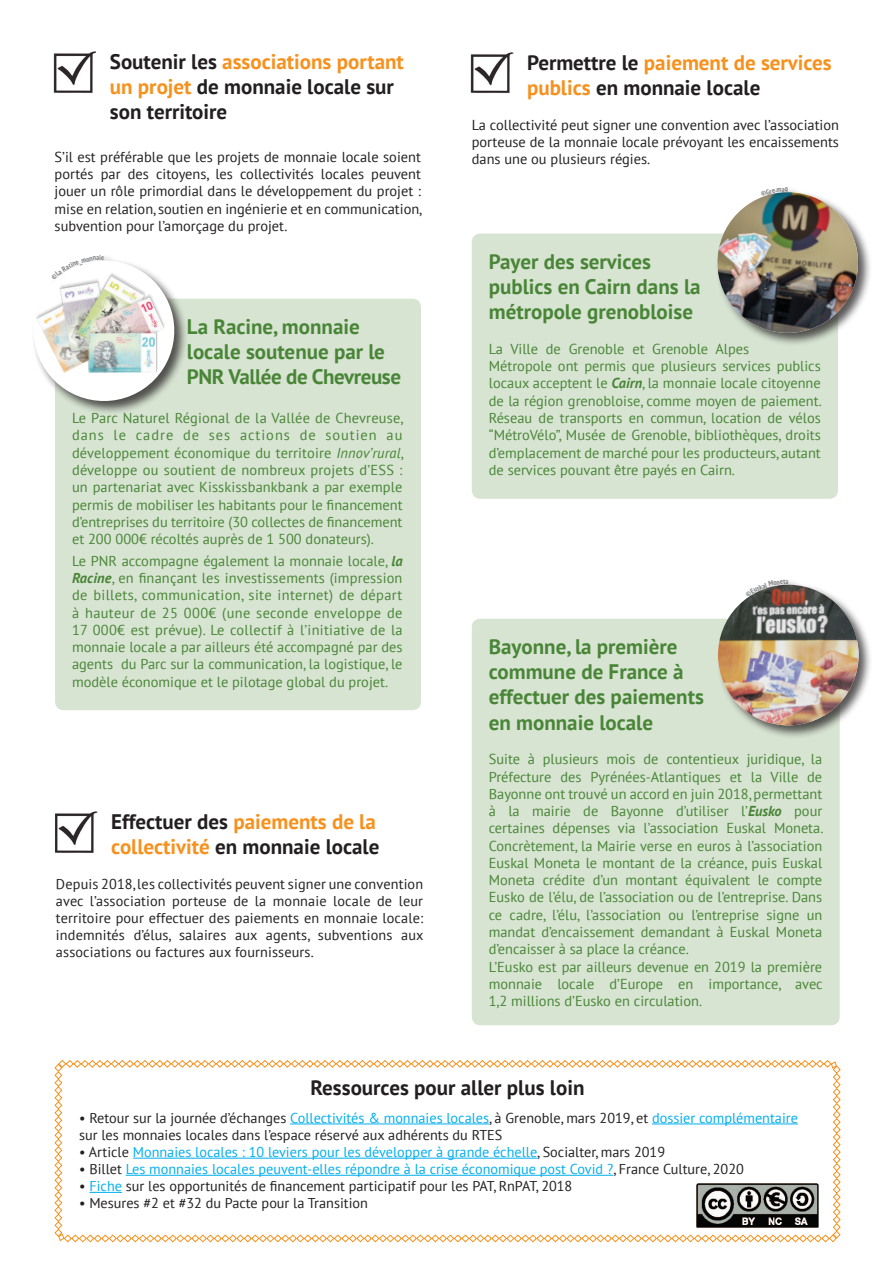
<style>
.page{position:relative;width:893px;height:1263px;background:#fff}
.page>*{position:absolute;margin:0;border:0;box-sizing:border-box;transform-origin:0 0}
.t1{font:700 21px/25.2px "PT Sans";color:#231f20}
.t2{font:700 21px/25.2px "PT Sans";color:#498537}
.t3{font:14.4px/17.2px "PT Sans";color:#498537;text-align:justify}
.t4{font:14.4px/17.2px "PT Sans";color:#231f20;text-align:justify}
.t5{font:14.25px/17.1px "PT Sans";color:#231f20}
.t6{font:14.25px "PT Sans";color:#00aeef}
.s1{color:#f6911e}
.s2{font-style:italic}
.s3{font-weight:700;font-style:italic}
.s4{color:#00aeef}
.s5{color:#231f20}
</style>
<div class="page">
<svg style="left:54px;top:1060px;width:787px;height:183px"></svg>
<img style="left:697px;top:1183px;width:122px;height:44px">
<img style="left:471px;top:52px;width:42px;height:41px">
<img style="left:54px;top:51px;width:42px;height:42px">
<img style="left:55px;top:811px;width:42px;height:42px">
<div style="left:55px;top:299px;width:366px;height:411px;background:#d7e4d2;border-radius:9px"></div>
<div style="left:32px;top:254px;width:156px;height:161px;background:#231f20;opacity:.75"></div>
<div style="left:472px;top:234px;width:366px;height:265px;background:#d7e4d2;border-radius:9px"></div>
<div style="left:715px;top:186px;width:157px;height:161px;background:#231f20;opacity:.75"></div>
<div style="left:472px;top:619px;width:368px;height:406px;background:#d7e4d2;border-radius:9px"></div>
<div style="left:716px;top:578px;width:157px;height:161px;background:#231f20;opacity:.75"></div>
<svg style="left:32px;top:254px;width:152px;height:157px"></svg>
<img style="left:708px;top:186px;width:160px;height:157px">
<img style="left:708px;top:578px;width:160px;height:157px">
<h1 class="t1" style="left:110px;top:49px;width:295px">Soutenir les <span class="s1">associations portant un projet</span> de monnaie locale sur son territoire</h1>
<p class="t4" style="left:55px;top:148px;width:369px">S’il est préférable que les projets de monnaie locale soient portés par des citoyens, les collectivités locales peuvent jouer un rôle primordial dans le développement du projet : mise en relation, soutien en ingénierie et en communication, subvention pour l’amorçage du projet.</p>
<h1 class="t2" style="left:187px;top:314px;width:216px">La Racine, monnaie locale soutenue par le<br>PNR Vallée de Chevreuse</h1>
<p class="t3" style="left:72px;top:409px;width:333px">Le Parc Naturel Régional de la Vallée de Chevreuse, dans le cadre de ses actions de soutien au développement économique du territoire <span class="s2">Innov’rural</span>, développe ou soutient de nombreux projets d’ESS : un partenariat avec Kisskissbankbank a par exemple permis de mobiliser les habitants pour le financement d’entreprises du territoire (30 collectes de financement et 200 000€ récoltés auprès de 1 500 donateurs).</p>
<p class="t3" style="left:72px;top:552px;width:332px">Le PNR accompagne également la monnaie locale, <span class="s3">la Racine</span>, en finançant les investissements (impression de billets, communication, site internet) de départ à hauteur de 25 000€ (une seconde enveloppe de 17 000€ est prévue). Le collectif à l’initiative de la monnaie locale a par ailleurs été accompagné par des agents du Parc sur la communication, la logistique, le modèle économique et le pilotage global du projet.</p>
<h1 class="t1" style="left:111px;top:809px;width:270px">Effectuer des <span class="s1">paiements de la collectivité</span> en monnaie locale</h1>
<p class="t5" style="left:56px;top:875px;width:369px;text-align:justify">Depuis 2018, les collectivités peuvent signer une convention avec l’association porteuse de la monnaie locale de leur territoire pour effectuer des paiements en monnaie locale: indemnités d’élus, salaires aux agents, subventions aux associations ou factures aux fournisseurs.</p>
<h1 class="t1" style="left:527px;top:50px;width:306px">Permettre le <span class="s1">paiement de services publics</span> en monnaie locale</h1>
<p class="t4" style="left:472px;top:115px;width:369px">La collectivité peut signer une convention avec l’association porteuse de la monnaie locale prévoyant les encaissements dans une ou plusieurs régies.</p>
<h1 class="t2" style="left:489px;top:248px;width:213px">Payer des services publics en Cairn dans la métropole grenobloise</h1>
<p class="t3" style="left:489px;top:340px;width:335px;text-align:left">La Ville de Grenoble et Grenoble Alpes<br>Métropole ont permis que plusieurs services publics locaux acceptent le <span class="s3">Cairn</span>, la monnaie locale citoyenne de la région grenobloise, comme moyen de paiement.<br>Réseau de transports en commun, location de vélos “MétroVélo”, Musée de Grenoble, bibliothèques, droits d’emplacement de marché pour les producteurs, autant de services pouvant être payés en Cairn.</p>
<h1 class="t2" style="left:489px;top:634px;width:217px">Bayonne, la première commune de France à effectuer des paiements en monnaie locale</h1>
<p class="t3" style="left:489px;top:750px;width:336px;text-align:left">Suite à plusieurs mois de contentieux juridique, la Préfecture des Pyrénées-Atlantiques et la Ville de Bayonne ont trouvé un accord en juin 2018, permettant à la mairie de Bayonne d’utiliser l’<span class="s3">Eusko</span> pour certaines dépenses via l’association Euskal Moneta.<br>Concrètement, la Mairie verse en euros à l’association Euskal Moneta le montant de la créance, puis Euskal Moneta crédite d’un montant équivalent le compte Eusko de l’élu, de l’association ou de l’entreprise. Dans ce cadre, l’élu, l’association ou l’entreprise signe un mandat d’encaissement demandant à Euskal Moneta d’encaisser à sa place la créance.<br>L’Eusko est par ailleurs devenue en 2019 la première monnaie locale d’Europe en importance, avec 1,2 millions d’Eusko en circulation.</p>
<h1 class="t1" style="left:311px;top:1074px;width:275px">Ressources pour aller plus loin</h1>
<p class="t5" style="left:79px;top:1109px;width:720px">• Retour sur la journée d’échanges <span class="s4">Collectivités &amp; monnaies locales</span>, à Grenoble, mars 2019, et <span class="s4">dossier complémentaire </span>sur les monnaies locales dans l’espace réservé aux adhérents du RTES</p>
<p class="t6" style="left:79px;top:1143px;width:587px"><span class="s5">• Article</span> Monnaies locales : 10 leviers pour les développer à grande échelle<span class="s5">, Socialter, mars 2019</span></p>
<p class="t6" style="left:79px;top:1160px;width:666px"><span class="s5">• Billet</span> Les monnaies locales peuvent-elles répondre à la crise économique post Covid ?<span class="s5">, France Culture, 2020</span></p>
<p class="t5" style="left:79px;top:1177px;width:495px">• <span class="s4">Fiche</span> sur les opportunités de financement participatif pour les PAT, RnPAT, 2018</p>
<p class="t5" style="left:79px;top:1194px;width:290px">• Mesures #2 et #32 du Pacte pour la Transition</p>
</div>
